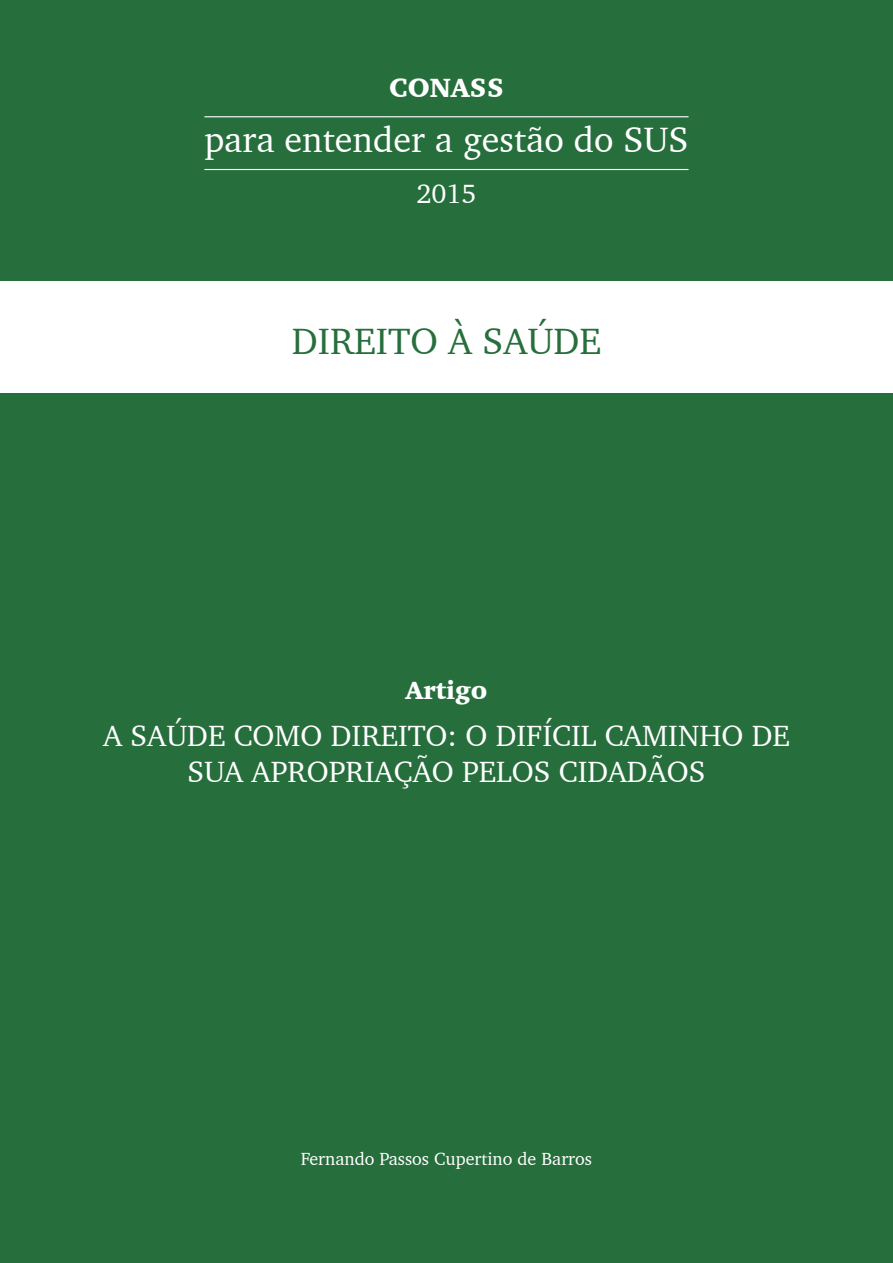
<style>
.page{position:relative;width:893px;height:1263px;background:#276e3d}
.page>*{position:absolute;margin:0;border:0;box-sizing:border-box;transform-origin:0 0}
.t1{font:37.5px "Charter BT";color:#276e3d}
.t2{font:36px "Charter BT";color:#fff}
.t3{font:30px/36px "Charter BT";color:#fff;text-align:center}
.t4{font:900 27px "Charter BT";color:#fff}
.t5{font:27px "Charter BT";color:#fff}
.t6{font:900 25.5px "Charter BT";color:#fff}
.t7{font:18px "Charter BT";color:#fff}
</style>
<div class="page">
<div style="left:0;top:281px;width:893px;height:112px;background:#fff"></div>
<hr style="left:204px;top:116px;width:485px;height:1px;background:#fff">
<hr style="left:204px;top:169px;width:485px;height:1px;background:#fff">
<p class="t4" style="left:389px;top:71px;width:116px">CONASS</p>
<p class="t2" style="left:204px;top:117px;width:486px">para entender a gestão do SUS</p>
<p class="t5" style="left:416px;top:177px;width:62px">2015</p>
<p class="t1" style="left:292px;top:318px;width:311px">DIREITO À SAÚDE</p>
<p class="t6" style="left:405px;top:674px;width:83px">Artigo</p>
<p class="t3" style="left:103px;top:717px;width:688px">A SAÚDE COMO DIREITO: O DIFÍCIL CAMINHO DE<br>SUA APROPRIAÇÃO PELOS CIDADÃOS</p>
<p class="t7" style="left:301px;top:1148px;width:293px">Fernando Passos Cupertino de Barros</p>
</div>
